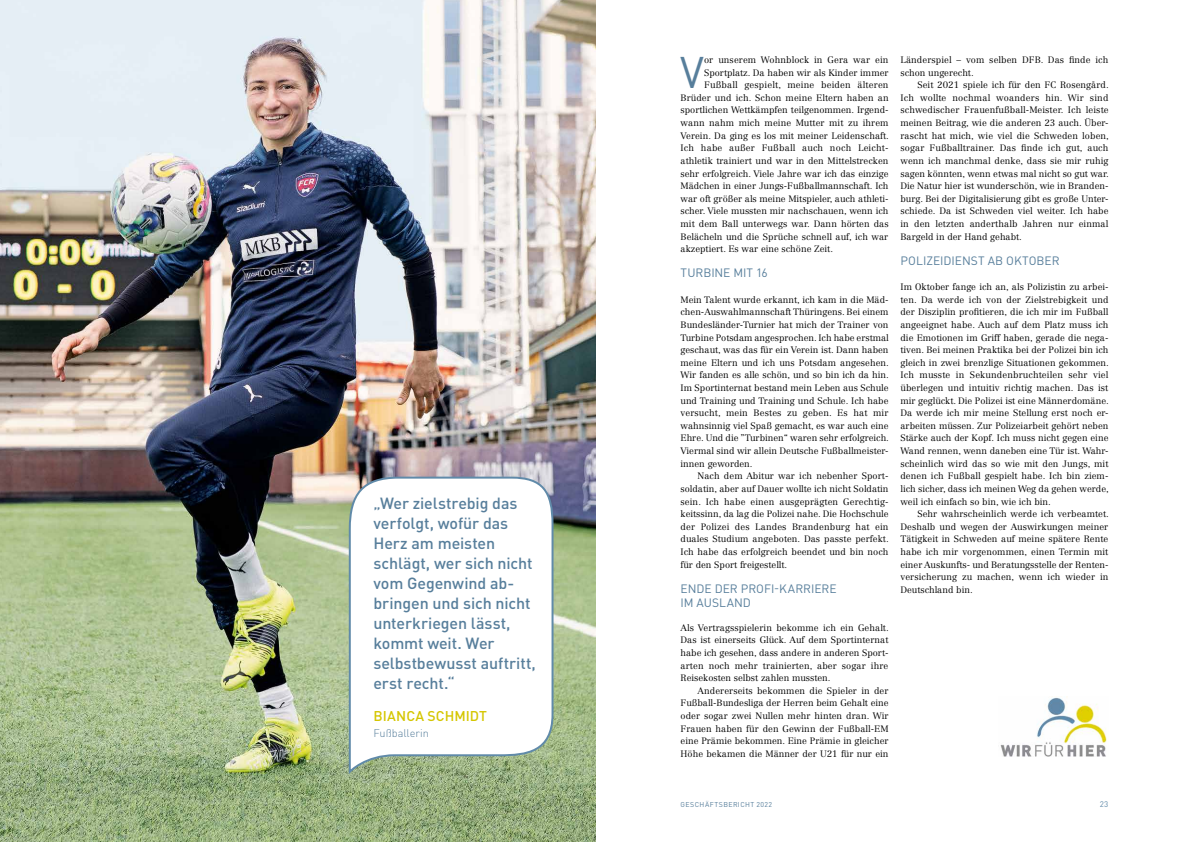
<style>
.page{position:relative;width:1191px;height:842px;background:#fff}
.page>*{position:absolute;margin:0;border:0;box-sizing:border-box;transform-origin:0 0}
.t1{font:43.7px "DIN Pro";color:#577e9b}
.t2{font:500 16px/20px "DIN Pro";letter-spacing:-.005em;color:#577e9b}
.t3{font:500 14px "DIN Pro";color:#d5c600}
.t4{font:12px/14px "DIN Pro";color:#577e9b}
.t5{font:300 11px "DIN Pro";letter-spacing:-.005em;color:#577e9b}
.t6{font:300 9.2px/12.6px "Centennial LT Std";color:#000;text-align:justify}
.t7{font:300 9.2px "Centennial LT Std";letter-spacing:.02em;color:#000}
.t8{font:8px "DIN Pro";color:#608aa9}
.t9{font:7px "DIN Pro";letter-spacing:.06em;color:#577e9b}
</style>
<div class="page">
<img style="left:0;top:0;width:595px;height:842px">
<img style="left:1000px;top:697px;width:107px;height:60px">
<svg style="left:348px;top:476px;width:206px;height:298px"></svg>
<h2 class="t2" style="left:373px;top:492px;width:164px">„Wer zielstrebig das verfolgt, wofür das<br>Herz am meisten schlägt, wer sich nicht vom Gegenwind ab&shy;bringen und sich nicht unterkriegen lässt, kommt weit. Wer selbstbewusst auftritt, erst recht.“</h2>
<h3 class="t3" style="left:373px;top:705px;width:115px">Bianca Schmidt</h3>
<p class="t5" style="left:373px;top:725px;width:57px">Fußballerin</p>
<h1 class="t1" style="left:680px;top:38px;width:25px">V</h1>
<p class="t6" style="left:704px;top:53px;width:186px">or unserem Wohnblock in Gera war ein</p>
<p class="t6" style="left:704px;top:66px;width:186px">Sportplatz. Da haben wir als Kinder immer</p>
<p class="t7" style="left:704px;top:80px;width:186px">Fußball gespielt, meine beiden älteren</p>
<p class="t6" style="left:680px;top:91px;width:210px">Brüder und ich. Schon meine Eltern haben an</p>
<p class="t6" style="left:680px;top:104px;width:209px">sportlichen Wettkämpfen teilgenommen. Irgend-</p>
<p class="t6" style="left:680px;top:117px;width:209px">wann nahm mich meine Mutter mit zu ihrem</p>
<p class="t6" style="left:680px;top:129px;width:210px">Verein. Da ging es los mit meiner Leidenschaft.</p>
<p class="t7" style="left:680px;top:143px;width:209px">Ich habe außer Fußball auch noch Leicht-</p>
<p class="t6" style="left:680px;top:154px;width:209px">athletik trainiert und war in den Mittelstrecken</p>
<p class="t6" style="left:680px;top:167px;width:209px">sehr erfolgreich. Viele Jahre war ich das einzige</p>
<p class="t6" style="left:680px;top:180px;width:209px">Mädchen in einer Jungs-Fußballmannschaft. Ich</p>
<p class="t6" style="left:680px;top:192px;width:209px">war oft größer als meine Mitspieler, auch athleti-</p>
<p class="t6" style="left:680px;top:205px;width:209px">scher. Viele mussten mir nachschauen, wenn ich</p>
<p class="t6" style="left:680px;top:217px;width:210px">mit dem Ball unterwegs war. Dann hörten das</p>
<p class="t6" style="left:680px;top:230px;width:209px">Belächeln und die Sprüche schnell auf, ich war</p>
<p class="t6" style="left:680px;top:243px;width:154px">akzeptiert. Es war eine schöne Zeit.</p>
<h3 class="t4" style="left:680px;top:265px;width:89px">TURBINE MIT 16</h3>
<p class="t6" style="left:680px;top:293px;width:210px">Mein Talent wurde erkannt, ich kam in die Mäd&shy;chen-Auswahlmannschaft Thüringens. Bei einem Bundesländer-Turnier hat mich der Trainer von Turbine Potsdam angesprochen. Ich habe erstmal geschaut, was das für ein Verein ist. Dann haben meine Eltern und ich uns Potsdam angesehen.<br>Wir fanden es alle schön, und so bin ich da hin.<br>Im Sportinternat bestand mein Leben aus Schule und Training und Training und Schule. Ich habe versucht, mein Bestes zu geben. Es hat mir wahnsinnig viel Spaß gemacht, es war auch eine Ehre. Und die ”Turbinen“ waren sehr erfolgreich.<br>Viermal sind wir allein Deutsche Fußballmeister&shy;innen geworden.</p>
<p class="t6" style="left:680px;top:470px;width:210px;text-indent:17px">Nach dem Abitur war ich nebenher Sport&shy;soldatin, aber auf Dauer wollte ich nicht Soldatin sein. Ich habe einen ausgeprägten Gerechtig&shy;keitssinn, da lag die Polizei nahe. Die Hochschule der Polizei des Landes Brandenburg hat ein duales Studium angeboten. Das passte perfekt.<br>Ich habe das erfolgreich beendet und bin noch für den Sport freigestellt.</p>
<h3 class="t4" style="left:680px;top:580px;width:157px">ENDE DER PROFI-KARRIERE<br>IM AUSLAND</h3>
<p class="t6" style="left:680px;top:621px;width:210px">Als Vertragsspielerin bekomme ich ein Gehalt.<br>Das ist einerseits Glück. Auf dem Sportinternat habe ich gesehen, dass andere in anderen Sport&shy;arten noch mehr trainierten, aber sogar ihre Reisekosten selbst zahlen mussten.</p>
<p class="t6" style="left:680px;top:684px;width:209px;text-indent:17px">Andererseits bekommen die Spieler in der Fußball-Bundesliga der Herren beim Gehalt eine oder sogar zwei Nullen mehr hinten dran. Wir Frauen haben für den Gewinn der Fußball-EM eine Prämie bekommen. Eine Prämie in gleicher Höhe bekamen die Männer der U21 für nur ein</p>
<p class="t6" style="left:900px;top:53px;width:209px">Länderspiel – vom selben DFB. Das finde ich schon ungerecht.</p>
<p class="t6" style="left:900px;top:79px;width:210px;text-indent:17px">Seit 2021 spiele ich für den FC Rosengård.<br>Ich wollte nochmal woanders hin. Wir sind schwedischer Frauenfußball-Meister. Ich leiste meinen Beitrag, wie die anderen 23 auch. Über&shy;rascht hat mich, wie viel die Schweden loben, sogar Fußballtrainer. Das finde ich gut, auch wenn ich manchmal denke, dass sie mir ruhig sagen könnten, wenn etwas mal nicht so gut war.<br>Die Natur hier ist wunderschön, wie in Branden&shy;burg. Bei der Digitalisierung gibt es große Unter&shy;schiede. Da ist Schweden viel weiter. Ich habe in den letzten anderthalb Jahren nur einmal Bargeld in der Hand gehabt.</p>
<h3 class="t4" style="left:900px;top:252px;width:158px">POLIZEIDIENST AB OKTOBER</h3>
<p class="t6" style="left:900px;top:281px;width:210px">Im Oktober fange ich an, als Polizistin zu arbei&shy;ten. Da werde ich von der Zielstrebigkeit und der Disziplin profitieren, die ich mir im Fußball angeeignet habe. Auch auf dem Platz muss ich die Emotionen im Griff haben, gerade die nega&shy;tiven. Bei meinen Praktika bei der Polizei bin ich gleich in zwei brenzlige Situationen gekommen.<br>Ich musste in Sekundenbruchteilen sehr viel überlegen und intuitiv richtig machen. Das ist mir geglückt. Die Polizei ist eine Männerdomäne.<br>Da werde ich mir meine Stellung erst noch er&shy;arbeiten müssen. Zur Polizeiarbeit gehört neben Stärke auch der Kopf. Ich muss nicht gegen eine Wand rennen, wenn daneben eine Tür ist. Wahr&shy;scheinlich wird das so wie mit den Jungs, mit denen ich Fußball gespielt habe. Ich bin ziem&shy;lich sicher, dass ich meinen Weg da gehen werde, weil ich einfach so bin, wie ich bin.</p>
<p class="t6" style="left:900px;top:508px;width:210px;text-indent:17px">Sehr wahrscheinlich werde ich verbeamtet.<br>Deshalb und wegen der Auswirkungen meiner Tätigkeit in Schweden auf meine spätere Rente habe ich mir vorgenommen, einen Termin mit einer Auskunfts- und Beratungsstelle der Renten&shy;versicherung zu machen, wenn ich wieder in Deutschland bin.</p>
<p class="t9" style="left:680px;top:799px;width:93px">GESCHÄFTSBERICHT 2022</p>
<p class="t8" style="left:1099px;top:798px;width:10px">23</p>
</div>
